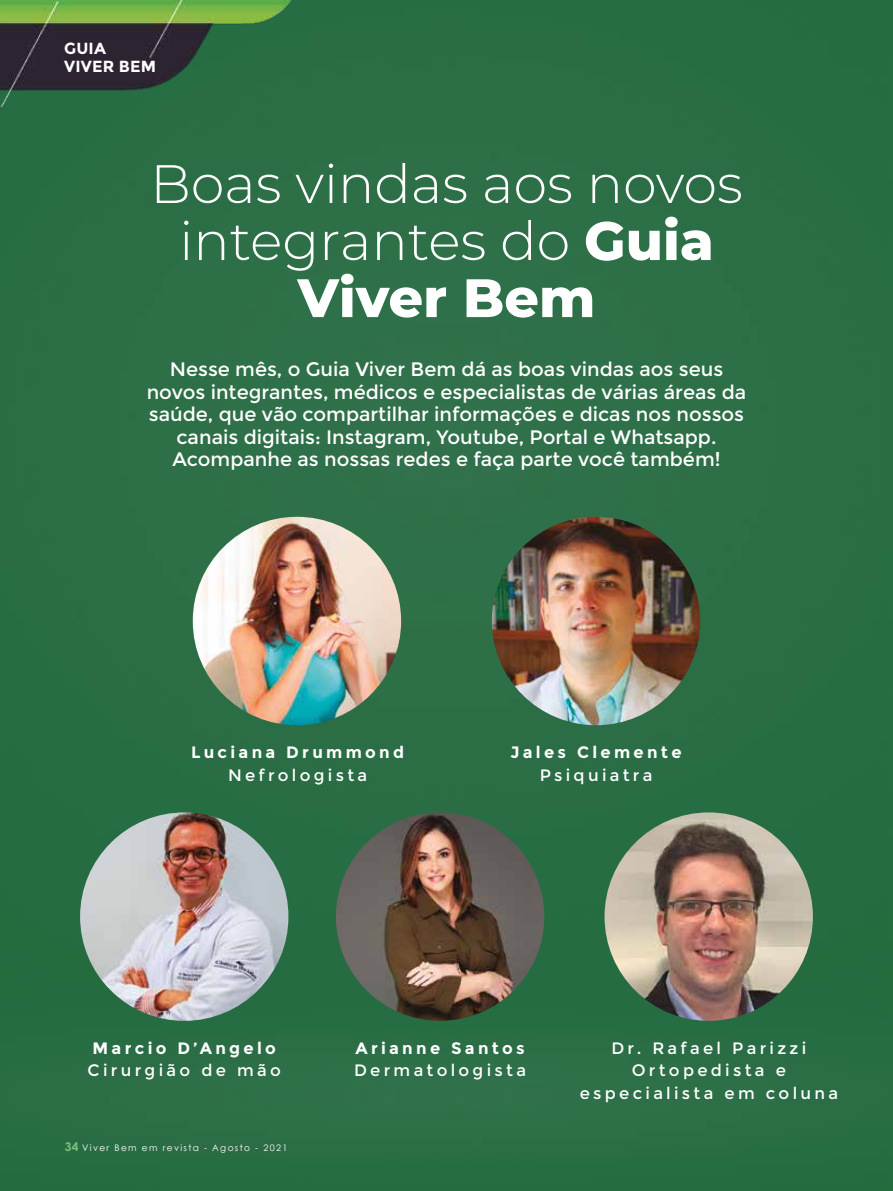
<style>
.page{position:relative;width:893px;height:1191px;background:#fff}
.page>*{position:absolute;margin:0;border:0;box-sizing:border-box;transform-origin:0 0}
.t1{font:300 54px/57px "Montserrat";color:#fff;text-align:center}
.t2{font:19.5px/22.5px "Montserrat";color:#fff;text-align:center}
.t3{font:16.5px/22.5px "Montserrat";letter-spacing:.2em;color:#fff;text-align:center}
.t4{font:700 16.5px "Montserrat";letter-spacing:.2em;color:#fff}
.t5{font:700 16.05px/18.6px "Montserrat";letter-spacing:.01em;color:#fff}
.t6{font:9px "Century Gothic";letter-spacing:.15em;color:#fff}
.s1{font-weight:800}
.s2{font-weight:700;font-size:12px;color:#7bbf7c}
</style>
<div class="page">
<div style="left:0;top:106px;width:893px;height:1085px;background:#2b6e45"></div>
<img style="left:193px;top:517px;width:208px;height:208px;border-radius:104px">
<img style="left:492px;top:517px;width:208px;height:208px;border-radius:104px">
<img style="left:80px;top:812px;width:208px;height:208px;border-radius:104px">
<img style="left:336px;top:812px;width:208px;height:208px;border-radius:104px">
<img style="left:604px;top:812px;width:209px;height:208px;border-radius:104px">
<img style="left:0;top:0;width:893px;height:106px">
<p class="t5" style="left:64px;top:39px;width:94px">GUIA<br>VIVER BEM</p>
<h1 class="t1" style="left:150px;top:154px;width:594px">Boas vindas aos novos integrantes do <span class="s1">Guia<br>Viver Bem</span></h1>
<p class="t2" style="left:147px;top:358px;width:601px">Nesse mês, o Guia Viver Bem dá as boas vindas aos seus novos integrantes, médicos e especialistas de várias áreas da saúde, que vão compartilhar informações e dicas nos nossos canais digitais: Instagram, Youtube, Portal e Whatsapp.<br>Acompanhe as nossas redes e faça parte você também!</p>
<p class="t4" style="left:191px;top:742px;width:214px">Luciana Drummond</p>
<p class="t3" style="left:228px;top:763px;width:141px">Nefrologista</p>
<p class="t4" style="left:510px;top:742px;width:173px">Jales Clemente</p>
<p class="t3" style="left:540px;top:763px;width:114px">Psiquiatra</p>
<p class="t4" style="left:93px;top:1038px;width:185px">Marcio D’Angelo</p>
<p class="t3" style="left:88px;top:1059px;width:195px">Cirurgião de mão</p>
<p class="t6" style="left:65px;top:1141px;width:224px"><span class="s2">34</span> Viver Bem em revista - Agosto - 2021</p>
<p class="t4" style="left:355px;top:1038px;width:171px">Arianne Santos</p>
<p class="t3" style="left:354px;top:1059px;width:173px">Dermatologista</p>
<p class="t3" style="left:580px;top:1037px;width:260px">Dr. Rafael Parizzi<br>Ortopedista e especialista em coluna</p>
</div>
